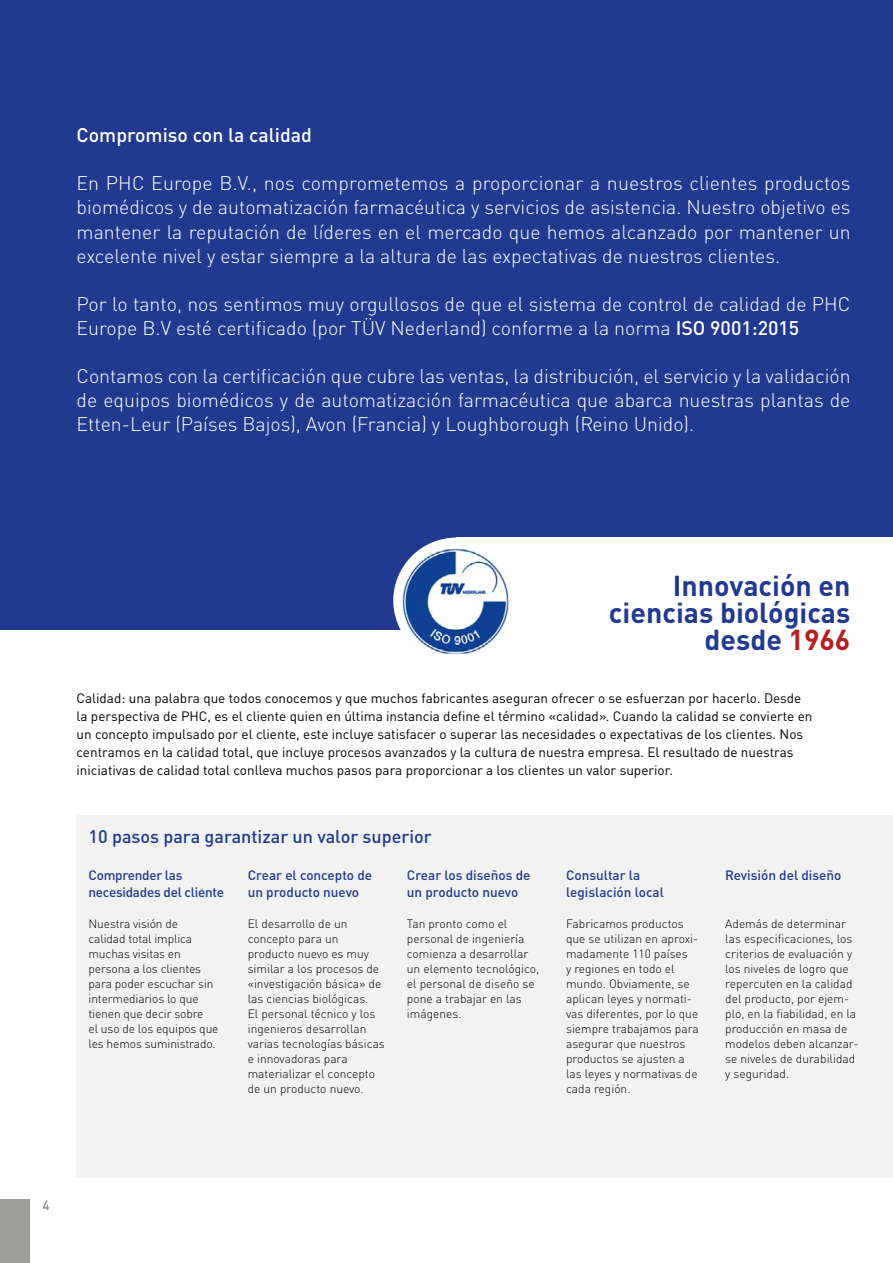
<style>
.page{position:relative;width:893px;height:1263px;background:#fff}
.page>*{position:absolute;margin:0;border:0;box-sizing:border-box;transform-origin:0 0}
.t1{font:700 28.5px/27px "DIN Pro";color:#213a8f;text-align:right}
.t2{font:300 19.5px/24px "DIN Pro";color:#fff;text-align:justify}
.t3{font:500 19.5px "DIN Pro";color:#fff}
.t4{font:500 18px "DIN Pro";color:#213a8f}
.t5{font:13.5px/18px "DIN Pro";color:#000}
.t6{font:500 13.5px/16.5px "DIN Pro";color:#213a8f}
.t7{font:500 13.5px/16.5px "DIN Pro";letter-spacing:-.02em;color:#213a8f}
.t8{font:500 13.5px "DIN Pro";color:#878787}
.t9{font:300 12px/15px "DIN Pro";color:#000}
.s1{font-weight:500}
.s2{color:#b51f1f}
</style>
<div class="page">
<div style="left:77px;top:815px;width:816px;height:363px;background:#f2f2f2"></div>
<div style="left:0;top:0;width:893px;height:629px;background:#213a8f"></div>
<div style="left:456px;top:538px;width:437px;height:121px;background:#fff"></div>
<img style="left:393px;top:538px;width:116px;height:116px">
<div style="left:0;top:1199px;width:30px;height:64px;background:#9d9d9c"></div>
<h2 class="t3" style="left:77px;top:120px;width:237px">Compromiso con la calidad</h2>
<p class="t2" style="left:77px;top:170px;width:776px">En PHC Europe B.V., nos comprometemos a proporcionar a nuestros clientes productos biomédicos y de automatización farmacéutica y servicios de asistencia. Nuestro objetivo es mantener la reputación de líderes en el mercado que hemos alcanzado por mantener un excelente nivel y estar siempre a la altura de las expectativas de nuestros clientes.</p>
<h2 class="t2" style="left:77px;top:290px;width:775px">Por lo tanto, nos sentimos muy orgullosos de que el sistema de control de calidad de PHC<br>Europe B.V esté certificado (por TÜV Nederland) conforme a la norma <span class="s1">ISO 9001:2015</span></h2>
<p class="t2" style="left:77px;top:362px;width:776px">Contamos con la certificación que cubre las ventas, la distribución, el servicio y la validación de equipos biomédicos y de automatización farmacéutica que abarca nuestras plantas de Etten-Leur (Países Bajos), Avon (Francia) y Loughborough (Reino Unido).</p>
<h1 class="t1" style="left:609px;top:569px;width:243px">Innovación en ciencias biológicas desde <span class="s2">1966</span></h1>
<p class="t5" style="left:77px;top:688px;width:737px">Calidad: una palabra que todos conocemos y que muchos fabricantes aseguran ofrecer o se esfuerzan por hacerlo. Desde la perspectiva de PHC, es el cliente quien en última instancia define el término «calidad». Cuando la calidad se convierte en un concepto impulsado por el cliente, este incluye satisfacer o superar las necesidades o expectativas de los clientes. Nos centramos en la calidad total, que incluye procesos avanzados y la cultura de nuestra empresa. El resultado de nuestras iniciativas de calidad total conlleva muchos pasos para proporcionar a los clientes un valor superior.</p>
<h3 class="t4" style="left:89px;top:821px;width:345px">10 pasos para garantizar un valor superior</h3>
<p class="t7" style="left:89px;top:866px;width:137px">Comprender las necesidades del cliente</p>
<p class="t9" style="left:89px;top:915px;width:131px">Nuestra visión de<br>calidad total implica muchas visitas en persona a los clientes para poder escuchar sin intermediarios lo que tienen que decir sobre<br>el uso de los equipos que les hemos suministrado.</p>
<p class="t6" style="left:248px;top:866px;width:126px">Crear el concepto de un producto nuevo</p>
<p class="t9" style="left:248px;top:915px;width:139px">El desarrollo de un concepto para un producto nuevo es muy similar a los procesos de «investigación básica» de las ciencias biológicas.<br>El personal técnico y los ingenieros desarrollan varias tecnologías básicas e innovadoras para materializar el concepto de un producto nuevo.</p>
<p class="t6" style="left:407px;top:866px;width:125px">Crear los diseños de un producto nuevo</p>
<p class="t9" style="left:407px;top:915px;width:134px">Tan pronto como el personal de ingeniería comienza a desarrollar un elemento tecnológico, el personal de diseño se pone a trabajar en las imágenes.</p>
<p class="t6" style="left:566px;top:866px;width:99px">Consultar la legislación local</p>
<p class="t9" style="left:566px;top:915px;width:134px">Fabricamos productos que se utilizan en aproxi&shy;madamente 110 países<br>y regiones en todo el mundo. Obviamente, se aplican leyes y normati&shy;vas diferentes, por lo que siempre trabajamos para asegurar que nuestros productos se ajusten a las leyes y normativas de cada región.</p>
<p class="t6" style="left:725px;top:866px;width:118px">Revisión del diseño</p>
<p class="t9" style="left:725px;top:915px;width:135px">Además de determinar las especificaciones, los criterios de evaluación y los niveles de logro que repercuten en la calidad del producto, por ejem&shy;plo, en la fiabilidad, en la producción en masa de modelos deben alcanzar&shy;se niveles de durabilidad y seguridad.</p>
<p class="t8" style="left:43px;top:1194px;width:9px">4</p>
</div>
